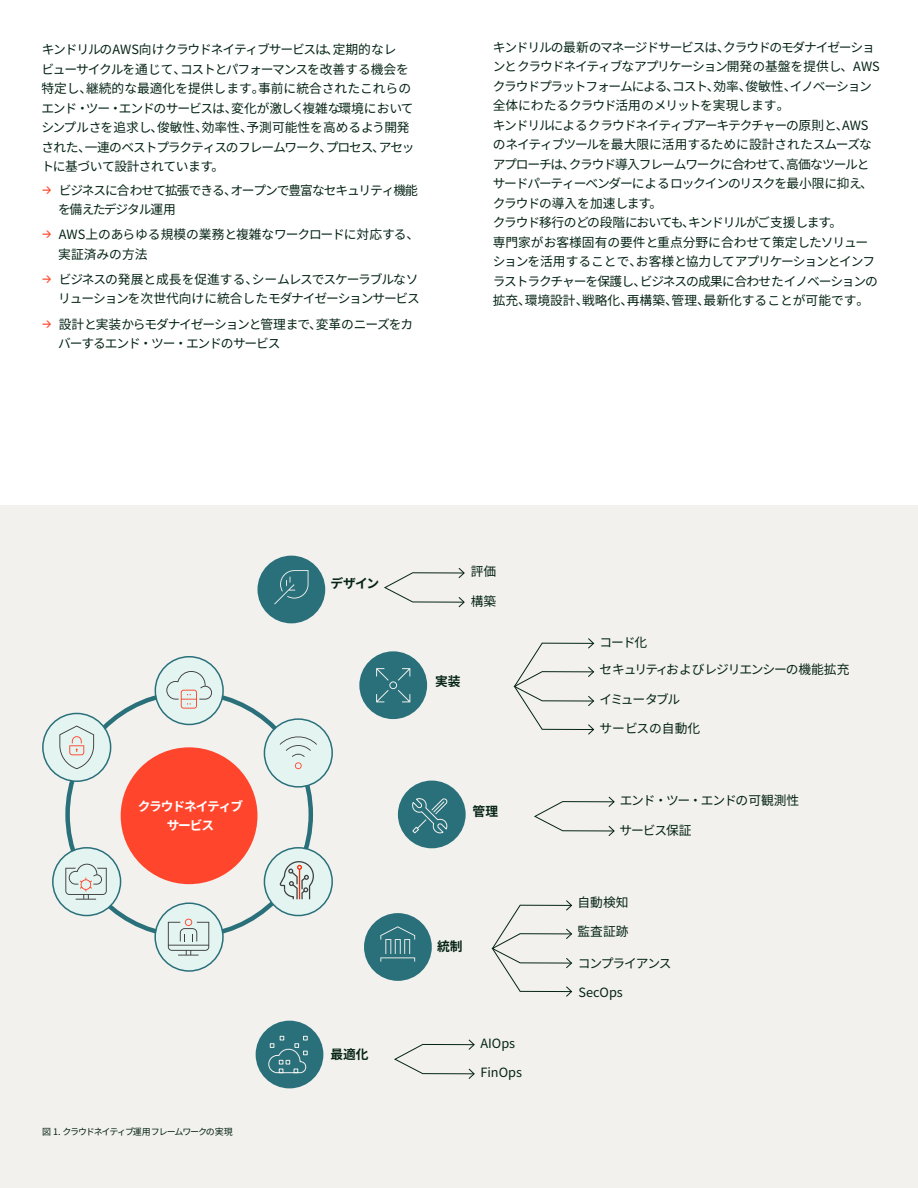
<style>
.page{position:relative;width:918px;height:1188px;background:#fff}
.page>*{position:absolute;margin:0;border:0;box-sizing:border-box;transform-origin:0 0}
.t1{font:12.75px/19.5px "Noto Sans JP";letter-spacing:-.09em;color:#042315}
.t2{font:12.75px/19.5px "Noto Sans CJ Kjp";letter-spacing:-.035em;color:#042315}
.t3{font:12.75px/19.2px "Noto Sans JP";color:#042315}
.t4{font:700 12.75px/19.5px "Noto Sans JP";letter-spacing:-.09em;color:#fff;text-align:center}
.t5{font:700 12.75px "Noto Sans JP";color:#042315}
.t6{font:12.75px "Noto Sans JP";letter-spacing:-.125em;color:#042315}
.t7{font:9px "Noto Sans JP";letter-spacing:-.13em;color:#042315}
.s1{font-family:"TWK Everett";color:#ff462d}
.s2{font-family:"Noto Sans CJ Kjp"}
</style>
<div class="page">
<div style="left:0;top:505px;width:918px;height:683px;background:#f2f1ee"></div>
<div style="left:257px;top:556px;width:68px;height:67px;background:#29707a;border-radius:50%"></div>
<div style="left:359px;top:651px;width:68px;height:68px;background:#29707a;border-radius:50%"></div>
<div style="left:398px;top:781px;width:68px;height:67px;background:#29707a;border-radius:50%"></div>
<div style="left:364px;top:913px;width:68px;height:68px;background:#29707a;border-radius:50%"></div>
<div style="left:256px;top:1021px;width:67px;height:67px;background:#29707a;border-radius:50%"></div>
<div style="left:264px;top:719px;width:68px;height:68px;background:#e4f4f1;border-radius:50%"></div>
<div style="left:264px;top:718px;width:69px;height:70px;border:2px solid #29707a;border-radius:50%"></div>
<div style="left:264px;top:848px;width:68px;height:68px;background:#e4f4f1;border-radius:50%"></div>
<div style="left:264px;top:847px;width:69px;height:69px;border:2px solid #29707a;border-radius:50%"></div>
<div style="left:155px;top:657px;width:68px;height:67px;background:#e4f4f1;border-radius:50%"></div>
<div style="left:155px;top:656px;width:69px;height:69px;border:2px solid #29707a;border-radius:50%"></div>
<div style="left:155px;top:903px;width:68px;height:68px;background:#e4f4f1;border-radius:50%"></div>
<div style="left:154px;top:902px;width:70px;height:70px;border:2px solid #29707a;border-radius:50%"></div>
<div style="left:53px;top:848px;width:68px;height:68px;background:#e4f4f1;border-radius:50%"></div>
<div style="left:52px;top:847px;width:69px;height:69px;border:2px solid #29707a;border-radius:50%"></div>
<div style="left:43px;top:713px;width:68px;height:68px;background:#e4f4f1;border-radius:50%"></div>
<div style="left:42px;top:713px;width:69px;height:69px;border:2px solid #29707a;border-radius:50%"></div>
<div style="left:121px;top:747px;width:136px;height:137px;background:#ff462d;border-radius:50%"></div>
<svg style="left:166px;top:671px;width:46px;height:38px"></svg>
<svg style="left:280px;top:736px;width:37px;height:33px"></svg>
<svg style="left:59px;top:726px;width:35px;height:43px"></svg>
<svg style="left:65px;top:864px;width:42px;height:36px"></svg>
<svg style="left:168px;top:919px;width:41px;height:37px"></svg>
<svg style="left:279px;top:861px;width:35px;height:39px"></svg>
<svg style="left:380px;top:926px;width:35px;height:36px"></svg>
<svg style="left:376px;top:668px;width:34px;height:34px"></svg>
<svg style="left:268px;top:1036px;width:40px;height:38px"></svg>
<svg style="left:412px;top:798px;width:36px;height:36px"></svg>
<svg style="left:274px;top:570px;width:35px;height:34px"></svg>
<svg style="left:384px;top:567px;width:81px;height:41px"></svg>
<svg style="left:513px;top:638px;width:82px;height:97px"></svg>
<svg style="left:491px;top:900px;width:82px;height:97px"></svg>
<svg style="left:394px;top:1039px;width:81px;height:40px"></svg>
<svg style="left:534px;top:796px;width:81px;height:40px"></svg>
<p class="t2" style="left:41px;top:40px;width:375px">キンドリルのAWS向けクラウドネイティブサービスは、定期的なレ<br>ビューサイクルを通じて、コストとパフォーマンスを改善する機会を特定し、継続的な最適化を提供します。事前に統合されたこれらのエンド・ツー・エンドのサービスは、変化が激しく複雑な環境においてシンプルさを追求し、俊敏性、効率性、予測可能性を高めるよう開発された、一連のベストプラクティスのフレームワーク、プロセス、アセットに基づいて設計されています。</p>
<p class="t1" style="left:58px;top:181px;width:361px;text-indent:-16px"><span class="s1">→</span> ビジネスに合わせて拡張できる、オープンで豊富なセキュリティ機能を備えたデジタル運用</p>
<p class="t3" style="left:58px;top:225px;width:362px;text-indent:-16px"><span class="s1">→</span> AWS上のあらゆる規模の業務と複雑なワークロードに対応する、実証済みの方法</p>
<p class="t1" style="left:42px;top:270px;width:379px;text-align:right"><span class="s1">→</span> ビジネスの発展と成長を促進する、シームレスでスケーラブルなソリューションを次世代向けに統合したモダナイゼーションサービス</p>
<p class="t1" style="left:58px;top:315px;width:356px;text-indent:-16px"><span class="s1">→</span> 設計と実装からモダナイゼーションと管理まで、変革のニーズをカバーするエンド・ツー・エンドのサービス</p>
<p class="t1" style="left:493px;top:38px;width:389px">キンドリルの最新のマネージドサービスは、クラウドのモダナイゼーションとクラウドネイティブなアプリケーション開発の基盤を提供し、AWSクラウドプラットフォームによる、コスト、効率、俊敏性、イノベーション全体にわたるクラウド活用のメリットを実現します。<br>キンドリルによるクラウドネイティブアーキテクチャーの原則と、AWSのネイティブツールを最大限に活用するために設計されたスムーズなアプローチは、クラウド導入フレームワークに合わせて、高価なツールとサードパーティーベンダーによるロックインのリスクを最小限に抑え、クラウドの導入を加速します。<br>クラウド<span class="s2">移行の</span>どの段階においても、キンドリルが<span class="s2">ご支援</span>します。<br>専門家がお客様固有の要件と重点分野に合わせて策定したソリューションを活用することで、お客様と協力してアプリケーションとインフラストラクチャーを保護し、ビジネスの成果に合わせたイノベーションの拡充、環境設計、戦略化、再構築、管理、最新化することが可能です。</p>
<p class="t4" style="left:138px;top:796px;width:107px">クラウドネイティブサービス</p>
<p class="t7" style="left:42px;top:1126px;width:192px">図 1. クラウドネイティブ運用フレームワークの実現</p>
<p class="t5" style="left:331px;top:577px;width:50px">デザイン</p>
<p class="t5" style="left:330px;top:1047px;width:40px">最適化</p>
<p class="t1" style="left:471px;top:561px;width:27px">評価</p>
<p class="t1" style="left:471px;top:592px;width:27px">構築</p>
<p class="t5" style="left:435px;top:674px;width:27px">実装</p>
<p class="t5" style="left:473px;top:805px;width:27px">管理</p>
<p class="t5" style="left:437px;top:939px;width:27px">統制</p>
<p class="t1" style="left:480px;top:1033px;width:36px">AIOps</p>
<p class="t1" style="left:480px;top:1063px;width:43px">FinOps</p>
<p class="t1" style="left:600px;top:629px;width:251px;line-height:27.5px">コード化<br>セキュリティおよびレジリエンシーの機能拡充</p>
<p class="t6" style="left:600px;top:692px;width:82px">イミュータブル</p>
<p class="t3" style="left:600px;top:719px;width:102px">サービスの自動化</p>
<p class="t1" style="left:620px;top:790px;width:181px">エンド・ツー・エンドの可観測性</p>
<p class="t1" style="left:620px;top:821px;width:73px">サービス保証</p>
<p class="t1" style="left:578px;top:893px;width:52px">自動検知</p>
<p class="t1" style="left:578px;top:922px;width:52px">監査証跡</p>
<p class="t1" style="left:578px;top:954px;width:95px">コンプライアンス</p>
<p class="t1" style="left:578px;top:983px;width:46px">SecOps</p>
</div>
